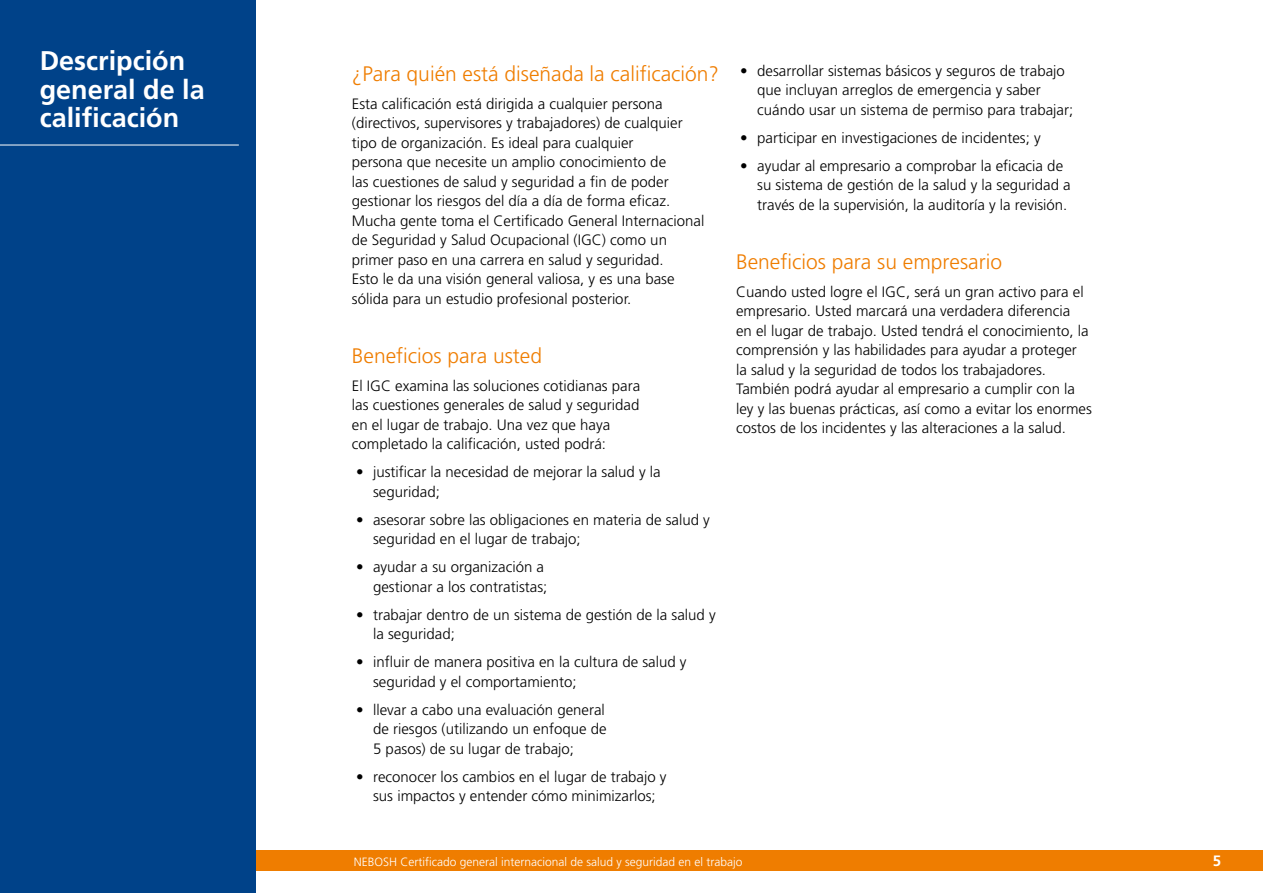
<style>
.page{position:relative;width:1263px;height:893px;background:#fff}
.page>*{position:absolute;margin:0;border:0;box-sizing:border-box;transform-origin:0 0}
.t1{font:700 27px/28.5px "Frutiger LT Std";color:#fff}
.t2{font:300 21px "Frutiger";color:#ef7d00}
.t3{font:300 15px/19.5px "Frutiger";color:#000}
.t4{font:700 15px "Frutiger LT Std";color:#fff}
.t5{font:300 12px "Frutiger";color:#fff}
</style>
<div class="page">
<div style="left:256px;top:850px;width:1007px;height:21px;background:#ef7d00"></div>
<div style="left:0;top:0;width:256px;height:893px;background:#004289"></div>
<hr style="left:0;top:145px;width:239px;height:1px;background:#fff">
<h1 class="t1" style="left:40px;top:47px;width:167px">Descripción general de la calificación</h1>
<h2 class="t2" style="left:352px;top:61px;width:369px">¿Para quién está diseñada la calificación?</h2>
<p class="t3" style="left:352px;top:94px;width:354px">Esta calificación está dirigida a cualquier persona (directivos, supervisores y trabajadores) de cualquier tipo de organización. Es ideal para cualquier<br>persona que necesite un amplio conocimiento de<br>las cuestiones de salud y seguridad a fin de poder gestionar los riesgos del día a día de forma eficaz.<br>Mucha gente toma el Certificado General Internacional de Seguridad y Salud Ocupacional (IGC) como un primer paso en una carrera en salud y seguridad.<br>Esto le da una visión general valiosa, y es una base sólida para un estudio profesional posterior.</p>
<h2 class="t2" style="left:352px;top:343px;width:192px">Beneficios para usted</h2>
<p class="t3" style="left:352px;top:376px;width:290px">El IGC examina las soluciones cotidianas para las cuestiones generales de salud y seguridad en el lugar de trabajo. Una vez que haya completado la calificación, usted podrá:</p>
<p class="t3" style="left:373px;top:462px;width:289px;text-indent:-17px">• justificar la necesidad de mejorar la salud y la seguridad;</p>
<p class="t3" style="left:373px;top:510px;width:338px;text-indent:-17px">• asesorar sobre las obligaciones en materia de salud y seguridad en el lugar de trabajo;</p>
<p class="t3" style="left:356px;top:557px;width:193px;text-align:right">• ayudar a su organización a gestionar a los contratistas;</p>
<p class="t3" style="left:373px;top:605px;width:344px;text-indent:-17px">• trabajar dentro de un sistema de gestión de la salud y la seguridad;</p>
<p class="t3" style="left:373px;top:652px;width:315px;text-indent:-17px">• influir de manera positiva en la cultura de salud y seguridad y el comportamiento;</p>
<p class="t3" style="left:373px;top:700px;width:235px;text-align:justify;text-indent:-17px">• llevar a cabo una evaluación general de riesgos (utilizando un enfoque de 5 pasos) de su lugar de trabajo;</p>
<p class="t3" style="left:356px;top:767px;width:312px;text-align:center">• reconocer los cambios en el lugar de trabajo y sus impactos y entender cómo minimizarlos;</p>
<p class="t3" style="left:757px;top:61px;width:317px;text-indent:-17px">• desarrollar sistemas básicos y seguros de trabajo que incluyan arreglos de emergencia y saber cuándo usar un sistema de permiso para trabajar;</p>
<p class="t3" style="left:740px;top:128px;width:302px">• participar en investigaciones de incidentes; y</p>
<p class="t3" style="left:757px;top:156px;width:315px;text-indent:-17px">• ayudar al empresario a comprobar la eficacia de su sistema de gestión de la salud y la seguridad a través de la supervisión, la auditoría y la revisión.</p>
<h2 class="t2" style="left:736px;top:250px;width:268px">Beneficios para su empresario</h2>
<p class="t3" style="left:736px;top:282px;width:357px">Cuando usted logre el IGC, será un gran activo para el empresario. Usted marcará una verdadera diferencia<br>en el lugar de trabajo. Usted tendrá el conocimiento, la comprensión y las habilidades para ayudar a proteger<br>la salud y la seguridad de todos los trabajadores.<br>También podrá ayudar al empresario a cumplir con la ley y las buenas prácticas, así como a evitar los enormes costos de los incidentes y las alteraciones a la salud.</p>
<p class="t5" style="left:354px;top:855px;width:390px">NEBOSH Certificado general internacional de salud y seguridad en el trabajo</p>
<p class="t4" style="left:1213px;top:852px;width:10px">5</p>
</div>
